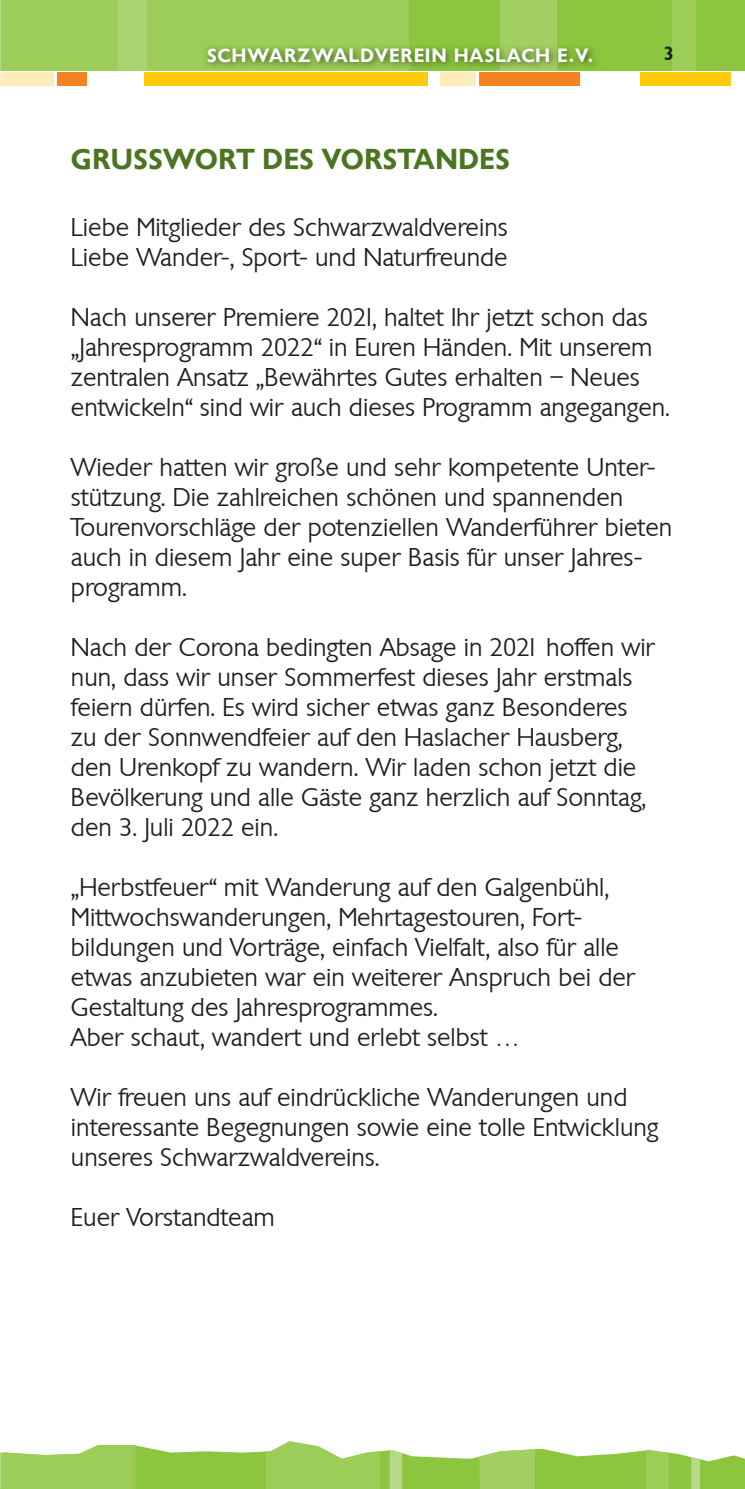
<style>
.page{position:relative;width:745px;height:1489px;background:#fff}
.page>*{position:absolute;margin:0;border:0;box-sizing:border-box;transform-origin:0 0}
.t1{font:700 30px "Chantilly";letter-spacing:.005em;color:#4b7520}
.t2{font:300 25px/30px "Chantilly";color:#231f20}
.t3{font:700 20px "Chantilly";letter-spacing:.04em;color:#fff}
.t4{font:700 20px "Chantilly";color:#231f20}
</style>
<div class="page">
<svg style="left:0;top:1441px;width:744px;height:47px"></svg>
<div style="left:0;top:0;width:744px;height:71px;background:#8bc63e"></div>
<div style="left:0;top:0;width:119px;height:71px;background:#9ccd58"></div>
<div style="left:147px;top:0;width:262px;height:71px;background:#9ccd58"></div>
<div style="left:119px;top:0;width:28px;height:71px;background:#abd371"></div>
<div style="left:499px;top:0;width:57px;height:71px;background:#a2cf62"></div>
<div style="left:672px;top:0;width:23px;height:71px;background:#9ccd58"></div>
<img style="left:206px;top:44px;width:391px;height:25px">
<img style="left:499px;top:44px;width:57px;height:25px">
<div style="left:144px;top:72px;width:283px;height:14px;background:#feca0a"></div>
<div style="left:479px;top:72px;width:100px;height:14px;background:#f58220"></div>
<div style="left:440px;top:72px;width:36px;height:14px;background:#feedbb"></div>
<div style="left:57px;top:72px;width:29px;height:14px;background:#f58220"></div>
<div style="left:0;top:72px;width:54px;height:14px;background:#feedbb"></div>
<div style="left:639px;top:72px;width:91px;height:14px;background:#feca0a"></div>
<p class="t3" style="left:207px;top:44px;width:387px">SCHWARZWALDVEREIN HASLACH E.V.</p>
<p class="t4" style="left:663px;top:43px;width:12px">3</p>
<p class="t1" style="left:71px;top:142px;width:440px">GRUSSWORT DES VORSTANDES</p>
<p class="t2" style="left:71px;top:212px;width:438px">Liebe Mitglieder des Schwarzwaldvereins<br>Liebe Wander-, Sport- und Naturfreunde</p>
<p class="t2" style="left:71px;top:302px;width:600px">Nach unserer Premiere 2021, haltet Ihr jetzt schon das „Jahresprogramm 2022“ in Euren Händen. Mit unserem zentralen Ansatz „Bewährtes Gutes erhalten – Neues entwickeln“ sind wir auch dieses Programm angegangen.</p>
<p class="t2" style="left:71px;top:452px;width:602px">Wieder hatten wir große und sehr kompetente Unter&shy;stützung. Die zahlreichen schönen und spannenden Tourenvorschläge der potenziellen Wanderführer bieten auch in diesem Jahr eine super Basis für unser Jahres&shy;programm.</p>
<p class="t2" style="left:71px;top:632px;width:585px">Nach der Corona bedingten Absage in 2021 hoffen wir nun, dass wir unser Sommerfest dieses Jahr erstmals feiern dürfen. Es wird sicher etwas ganz Besonderes zu der Sonnwendfeier auf den Haslacher Hausberg, den Urenkopf zu wandern. Wir laden schon jetzt die Bevölkerung und alle Gäste ganz herzlich auf Sonntag, den 3. Juli 2022 ein.</p>
<p class="t2" style="left:71px;top:872px;width:565px">„Herbstfeuer“ mit Wanderung auf den Galgenbühl, Mittwochswanderungen, Mehrtagestouren, Fort&shy;bildungen und Vorträge, einfach Vielfalt, also für alle etwas anzubieten war ein weiterer Anspruch bei der Gestaltung des Jahresprogrammes.<br>Aber schaut, wandert und erlebt selbst …</p>
<p class="t2" style="left:71px;top:1082px;width:588px">Wir freuen uns auf eindrückliche Wanderungen und interessante Begegnungen sowie eine tolle Entwicklung unseres Schwarzwaldvereins.</p>
<p class="t2" style="left:71px;top:1202px;width:205px">Euer Vorstandteam</p>
</div>
